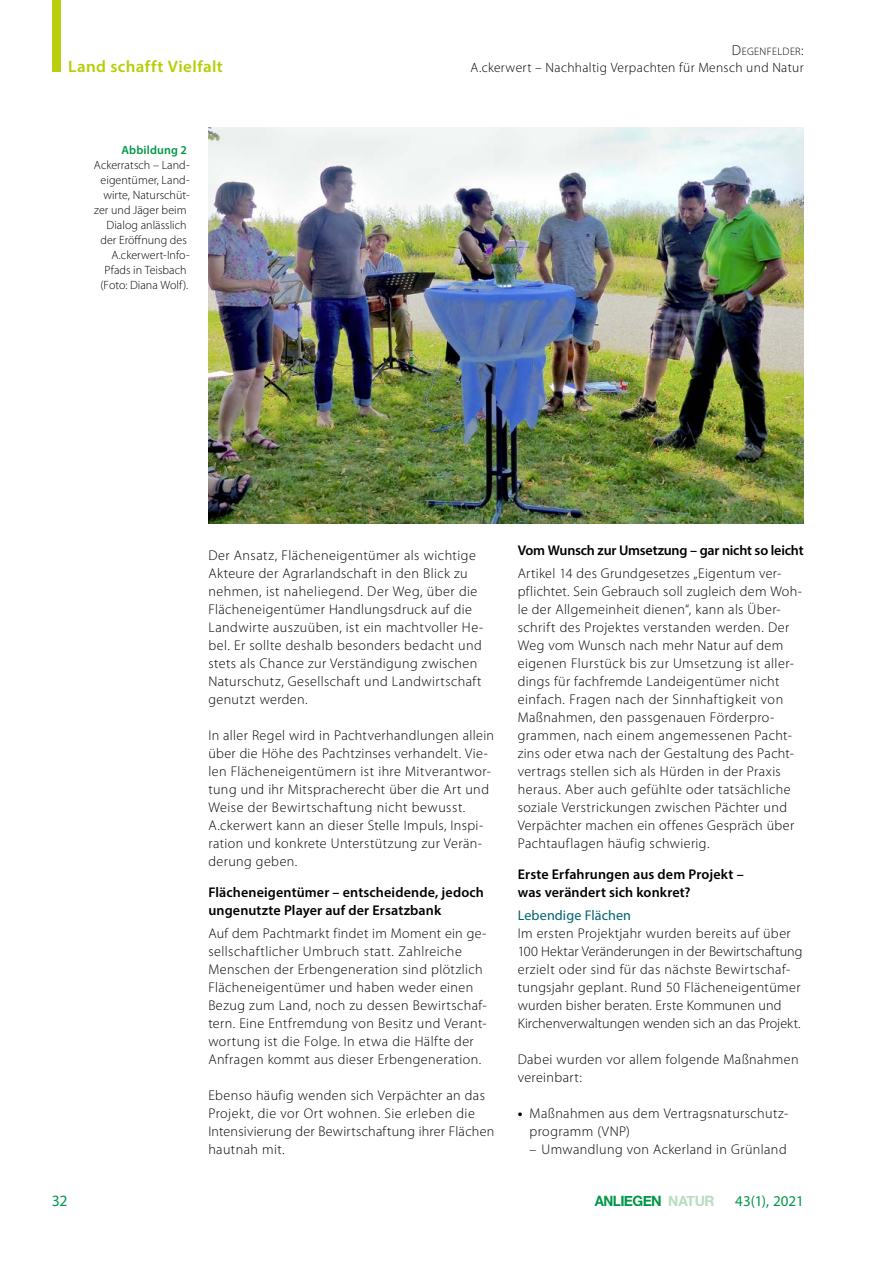
<style>
.page{position:relative;width:893px;height:1263px;background:#fff}
.page>*{position:absolute;margin:0;border:0;box-sizing:border-box;transform-origin:0 0}
.t1{font:600 16.5px "Myriad Pro";letter-spacing:.025em;color:#b7cd05}
.t2{font:15.75px "Myriad Pro";color:#009648}
.t3{font:15px "Myriad Pro";color:#009648}
.t4{font:700 14.25px "Helvetica Neue";letter-spacing:-.035em;color:#009648;scale:.94 1}
.P__Fließtext_2Sp{font:300 14.1px/18px "Myriad Pro";letter-spacing:.03em;color:#000}
.H1__Headline_Fliess{font:600 14.1px/18px "Myriad Pro";letter-spacing:.01em;color:#000}
.H1__Headline_Fliess-2{font:600 14.1px "Myriad Pro";letter-spacing:-.015em;color:#000}
.P__Fließtext_Aufzäh{font:300 14.1px "Myriad Pro";letter-spacing:.025em;color:#000}
.H2__Subline_Fliess{font:14.1px "Myriad Pro";letter-spacing:.01em;color:#006271}
.t5{font:300 13.5px "Myriad Pro";letter-spacing:.025em;color:#000}
.Bildlegende_rechtsbü{font:300 12px/15px "Myriad Pro";letter-spacing:.005em;color:#000;text-align:right}
.Bildlegende_headline{font:600 12px "Myriad Pro";letter-spacing:.01em;color:#009648}
.t6{font:300 10.8px "Myriad Pro";letter-spacing:.03em;color:#000}
.s1{font-size:14.4px}
.s2{font-weight:700}
.s3{color:rgb(111 188 126/.5)}
</style>
<div class="page">
<img style="left:208px;top:128px;width:596px;height:396px">
<div style="left:52px;top:0;width:8px;height:71px;background:#b9ce0c"></div>
<p class="t6" style="left:732px;top:45px;width:73px"><span class="s1">D</span>EGENFELDER<span class="s1">:</span></p>
<p class="t1" style="left:68px;top:55px;width:156px">Land schafft Vielfalt</p>
<p class="t5" style="left:470px;top:60px;width:335px">A.ckerwert – Nachhaltig Verpachten für Mensch und Natur</p>
<p class="Bildlegende_headline" style="left:122px;top:142px;width:67px">Abbildung 2</p>
<p class="Bildlegende_rechtsbü" style="left:94px;top:157px;width:97px">Ackerratsch – Land&shy;eigentümer, Land&shy;wirte, Naturschüt&shy;zer und Jäger beim<br>Dialog anlässlich der Eröffnung des<br>A.ckerwert-Info-<br>Pfads in Teisbach (Foto: Diana Wolf).</p>
<p class="P__Fließtext_2Sp" style="left:208px;top:546px;width:276px">Der Ansatz, Flächeneigentümer als wichtige Akteure der Agrarlandschaft in den Blick zu nehmen, ist naheliegend. Der Weg, über die Flächeneigentümer Handlungsdruck auf die Landwirte auszuüben, ist ein machtvoller He&shy;bel. Er sollte deshalb besonders bedacht und stets als Chance zur Verständigung zwischen Naturschutz, Gesellschaft und Landwirtschaft genutzt werden.</p>
<p class="P__Fließtext_2Sp" style="left:208px;top:726px;width:287px">In aller Regel wird in Pachtverhandlungen allein über die Höhe des Pachtzinses verhandelt. Vie&shy;len Flächeneigentümern ist ihre Mitverantwor&shy;tung und ihr Mitspracherecht über die Art und Weise der Bewirtschaftung nicht bewusst.<br>A.ckerwert kann an dieser Stelle Impuls, Inspi&shy;ration und konkrete Unterstützung zur Verän&shy;derung geben.</p>
<h1 class="H1__Headline_Fliess" style="left:208px;top:883px;width:277px">Flächeneigentümer – entscheidende, jedoch ungenutzte Player auf der Ersatzbank</h1>
<p class="P__Fließtext_2Sp" style="left:208px;top:924px;width:280px">Auf dem Pachtmarkt findet im Moment ein ge&shy;sellschaftlicher Umbruch statt. Zahlreiche Menschen der Erbengeneration sind plötzlich Flächeneigentümer und haben weder einen Bezug zum Land, noch zu dessen Bewirtschaf&shy;tern. Eine Entfremdung von Besitz und Verant&shy;wortung ist die Folge. In etwa die Hälfte der Anfragen kommt aus dieser Erbengeneration.</p>
<p class="P__Fließtext_2Sp" style="left:208px;top:1086px;width:287px">Ebenso häufig wenden sich Verpächter an das Projekt, die vor Ort wohnen. Sie erleben die Intensivierung der Bewirtschaftung ihrer Flächen hautnah mit.</p>
<h1 class="H1__Headline_Fliess-2" style="left:518px;top:541px;width:287px">Vom Wunsch zur Umsetzung – gar nicht so leicht</h1>
<p class="P__Fließtext_2Sp" style="left:518px;top:564px;width:286px">Artikel 14 des Grundgesetzes „Eigentum ver&shy;pflichtet. Sein Gebrauch soll zugleich dem Woh&shy;le der Allgemeinheit dienen“, kann als Über&shy;schrift des Projektes verstanden werden. Der Weg vom Wunsch nach mehr Natur auf dem eigenen Flurstück bis zur Umsetzung ist aller&shy;dings für fachfremde Landeigentümer nicht einfach. Fragen nach der Sinnhaftigkeit von Maßnahmen, den passgenauen Förderpro&shy;grammen, nach einem angemessenen Pacht&shy;zins oder etwa nach der Gestaltung des Pacht&shy;vertrags stellen sich als Hürden in der Praxis heraus. Aber auch gefühlte oder tatsächliche soziale Verstrickungen zwischen Pächter und Verpächter machen ein offenes Gespräch über Pachtauflagen häufig schwierig.</p>
<h1 class="H1__Headline_Fliess" style="left:518px;top:865px;width:227px">Erste Erfahrungen aus dem Projekt – was verändert sich konkret?</h1>
<h2 class="H2__Subline_Fliess" style="left:518px;top:906px;width:115px">Lebendige Flächen</h2>
<p class="P__Fließtext_2Sp" style="left:518px;top:924px;width:286px">Im ersten Projektjahr wurden bereits auf über 100 Hektar Veränderungen in der Bewirtschaftung erzielt oder sind für das nächste Bewirtschaf&shy;tungsjahr geplant. Rund 50 Flächeneigentümer wurden bisher beraten. Erste Kommunen und Kirchenverwaltungen wenden sich an das Projekt.</p>
<p class="P__Fließtext_2Sp" style="left:518px;top:1050px;width:282px">Dabei wurden vor allem folgende Maßnahmen vereinbart:</p>
<p class="P__Fließtext_2Sp" style="left:530px;top:1104px;width:260px;text-indent:-12px"><span class="s2">•</span> Maßnahmen aus dem Vertragsnaturschutz&shy;programm (VNP)</p>
<p class="P__Fließtext_Aufzäh" style="left:530px;top:1140px;width:259px">– Umwandlung von Ackerland in Grünland</p>
<p class="t4" style="left:595px;top:1189px;width:129px">ANLIEGEN <span class="s3">NATUR</span></p>
<p class="t2" style="left:52px;top:1191px;width:17px">32</p>
<p class="t3" style="left:735px;top:1191px;width:70px">43(1), 2021</p>
</div>
